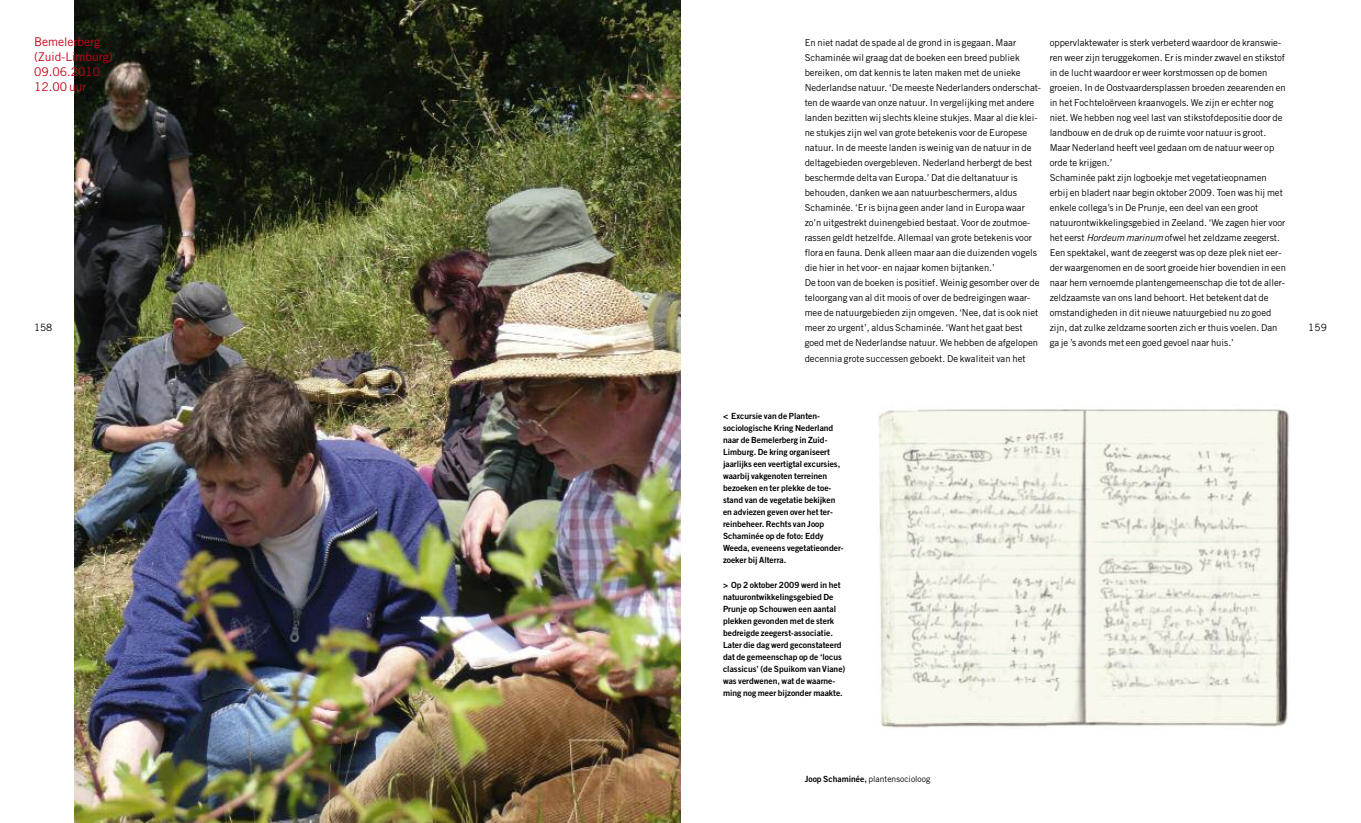
<style>
.page{position:relative;width:1361px;height:823px;background:#fff}
.page>*{position:absolute;margin:0;border:0;box-sizing:border-box;transform-origin:0 0}
.t1{font:12px/15px "Trade Gothic LT Std";color:#ca0016}
.t2{font:10px "Trade Gothic LT Std";letter-spacing:.01em;color:#000}
.t3{font:9.5px/15px "Trade Gothic LT Std";color:#000}
.t4{font:8.5px/12px "Trade Gothic LT Std Bd 2";color:#000}
.t5{font:8.5px "Trade Gothic LT Std";color:#000}
.s1{font-style:italic}
.s2{font-family:"Trade Gothic LT Std Bd 2"}
</style>
<div class="page">
<img style="left:75px;top:0;width:605px;height:822px">
<img style="left:878px;top:404px;width:412px;height:324px">
<p class="t1" style="left:34px;top:35px;width:80px">Bemelerberg (Zuid-Limburg)<br>09.06.2010<br>12.00 uur</p>
<p class="t3" style="left:804px;top:36px;width:238px">En niet nadat de spade al de grond in is gegaan. Maar Schaminée wil graag dat de boeken een breed publiek bereiken, om dat kennis te laten maken met de unieke Nederlandse natuur. ‘De meeste Nederlanders onderschat&shy;ten de waarde van onze natuur. In vergelijking met andere landen bezitten wij slechts kleine stukjes. Maar al die klei&shy;ne stukjes zijn wel van grote betekenis voor de Europese natuur. In de meeste landen is weinig van de natuur in de deltagebieden overgebleven. Nederland herbergt de best beschermde delta van Europa.’ Dat die deltanatuur is behouden, danken we aan natuurbeschermers, aldus Schaminée. ‘Er is bijna geen ander land in Europa waar zo’n uitgestrekt duinengebied bestaat. Voor de zoutmoe&shy;rassen geldt hetzelfde. Allemaal van grote betekenis voor flora en fauna. Denk alleen maar aan die duizenden vogels die hier in het voor- en najaar komen bijtanken.’<br>De toon van de boeken is positief. Weinig gesomber over de teloorgang van al dit moois of over de bedreigingen waar&shy;mee de natuurgebieden zijn omgeven. ‘Nee, dat is ook niet meer zo urgent’, aldus Schaminée. ‘Want het gaat best goed met de Nederlandse natuur. We hebben de afgelopen decennia grote successen geboekt. De kwaliteit van het</p>
<p class="t3" style="left:1049px;top:36px;width:238px">oppervlaktewater is sterk verbeterd waardoor de kranswie&shy;ren weer zijn teruggekomen. Er is minder zwavel en stikstof in de lucht waardoor er weer korstmossen op de bomen groeien. In de Oostvaardersplassen broeden zeearenden en in het Fochteloërveen kraanvogels. We zijn er echter nog niet. We hebben nog veel last van stikstofdepositie door de landbouw en de druk op de ruimte voor natuur is groot.<br>Maar Nederland heeft veel gedaan om de natuur weer op orde te krijgen.’<br>Schaminée pakt zijn logboekje met vegetatieopnamen erbij en bladert naar begin oktober 2009. Toen was hij met enkele collega’s in De Prunje, een deel van een groot natuurontwikkelingsgebied in Zeeland. ‘We zagen hier voor het eerst <span class="s1">Hordeum marinum</span> ofwel het zeldzame zeegerst.<br>Een spektakel, want de zeegerst was op deze plek niet eer&shy;der waargenomen en de soort groeide hier bovendien in een naar hem vernoemde plantengemeenschap die tot de aller&shy;zeldzaamste van ons land behoort. Het betekent dat de omstandigheden in dit nieuwe natuurgebied nu zo goed zijn, dat zulke zeldzame soorten zich er thuis voelen. Dan ga je ’s avonds met een goed gevoel naar huis.’</p>
<p class="t2" style="left:34px;top:324px;width:20px">158</p>
<p class="t2" style="left:1308px;top:324px;width:20px">159</p>
<p class="t4" style="left:723px;top:411px;width:122px">&lt; Excursie van de Planten&shy;sociologische Kring Nederland naar de Bemelerberg in Zuid-<br>Limburg. De kring organiseert jaarlijks een veertigtal excursies, waarbij vakgenoten terreinen bezoeken en ter plekke de toe&shy;stand van de vegetatie bekijken en adviezen geven over het ter&shy;reinbeheer. Rechts van Joop<br>Schaminée op de foto: Eddy<br>Weeda, eveneens vegetatieonder&shy;zoeker bij Alterra.</p>
<p class="t4" style="left:723px;top:579px;width:124px">&gt; Op 2 oktober 2009 werd in het natuurontwikkelingsgebied De<br>Prunje op Schouwen een aantal plekken gevonden met de sterk bedreigde zeegerst-associatie.<br>Later die dag werd geconstateerd dat de gemeenschap op de ‘locus classicus’ (de Spuikom van Viane) was verdwenen, wat de waarne&shy;ming nog meer bijzonder maakte.</p>
<p class="t5" style="left:804px;top:775px;width:127px"><span class="s2">Joop Schaminée,</span> plantensocioloog</p>
</div>
